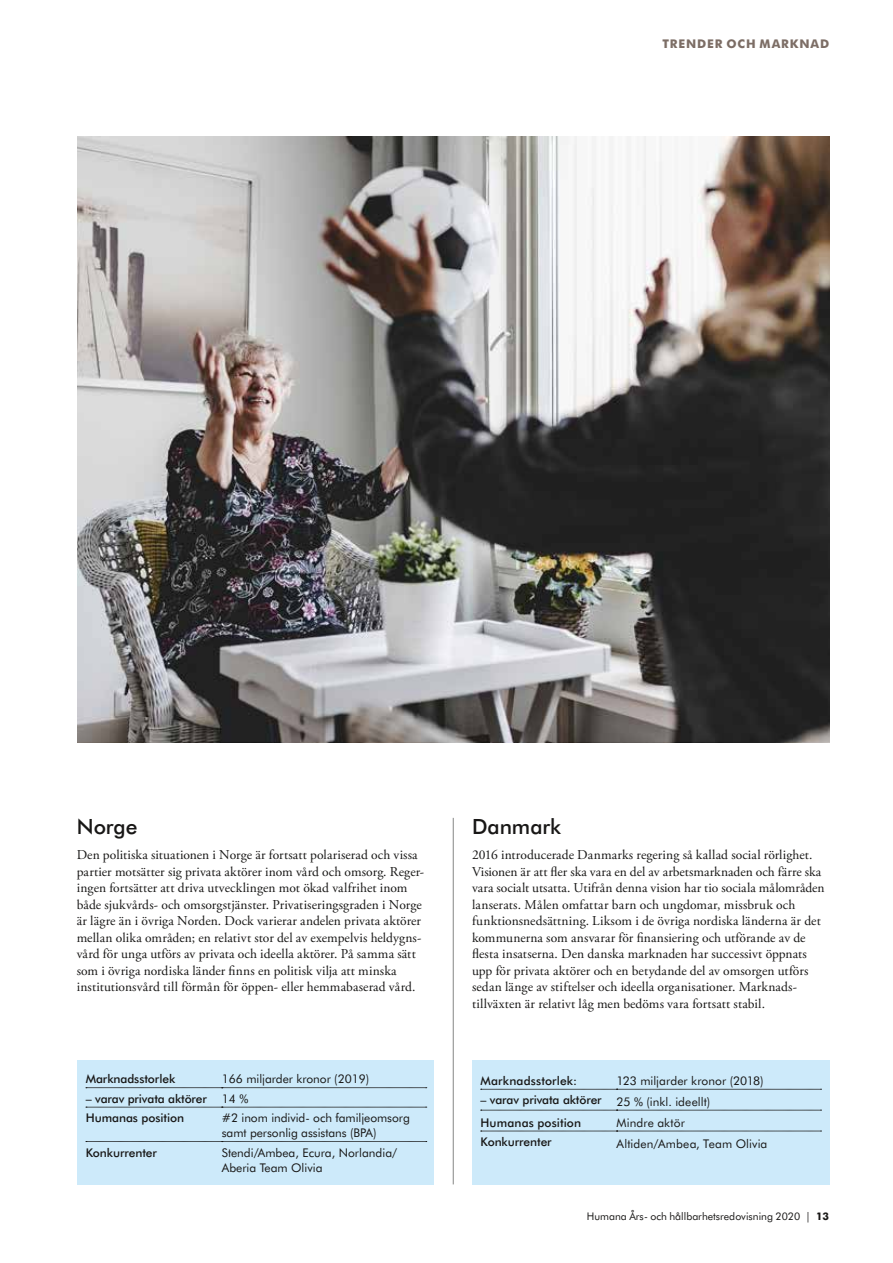
<style>
.page{position:relative;width:893px;height:1263px;background:#fff}
.page>*{position:absolute;margin:0;border:0;box-sizing:border-box;transform-origin:0 0}
.t1{font:500 21px "Futura BT";letter-spacing:-.005em;color:#181716}
.t2{font:13.5px/16.5px "Adobe Garamond Pro";letter-spacing:.005em;color:#181716}
.t3{font:12px/15px "Futura BT";color:#181716}
.t4{font:500 12px/19.4px "Futura BT";letter-spacing:-.005em;color:#181716}
.t5{font:800 12px "Futura BT";color:#7c6d65}
.t6{font:10.5px "Futura BT";color:#181716}
.s1{font-weight:400}
.s2{font-weight:800}
</style>
<div class="page">
<hr style="left:453px;top:818px;width:1px;height:366px;background:#868786">
<div style="left:77px;top:1060px;width:357px;height:124px;background:#cdeafa"></div>
<svg style="left:86px;top:1087px;width:341px;height:1px"></svg>
<svg style="left:86px;top:1107px;width:341px;height:1px"></svg>
<svg style="left:86px;top:1141px;width:341px;height:1px"></svg>
<div style="left:472px;top:1060px;width:357px;height:124px;background:#cdeafa"></div>
<svg style="left:481px;top:1089px;width:340px;height:1px"></svg>
<svg style="left:481px;top:1110px;width:340px;height:1px"></svg>
<svg style="left:481px;top:1131px;width:340px;height:1px"></svg>
<img style="left:77px;top:137px;width:753px;height:605px">
<p class="t5" style="left:662px;top:36px;width:17px">TRENDER</p>
<p class="t5" style="left:726px;top:36px;width:11px">OCH</p>
<p class="t5" style="left:760px;top:36px;width:11px">MARKNAD</p>
<h1 class="t1" style="left:77px;top:813px;width:62px">Norge</h1>
<p class="t2" style="left:77px;top:847px;width:349px">Den politiska situationen i Norge är fortsatt polariserad och vissa partier motsätter sig privata aktörer inom vård och omsorg. Reger&shy;ingen fortsätter att driva utvecklingen mot ökad valfrihet inom både sjukvårds- och omsorgstjänster. Privatiseringsgraden i Norge är lägre än i övriga Norden. Dock varierar andelen privata aktörer mellan olika områden; en relativt stor del av exempelvis heldygns&shy;vård för unga utförs av privata och ideella aktörer. På samma sätt som i övriga nordiska länder finns en politisk vilja att minska institutionsvård till förmån för öppen- eller hemmabaserad vård.</p>
<h1 class="t1" style="left:472px;top:813px;width:91px">Danmark</h1>
<p class="t2" style="left:472px;top:847px;width:354px">2016 introducerade Danmarks regering så kallad social rörlighet.<br>Visionen är att fler ska vara en del av arbetsmarknaden och färre ska vara socialt utsatta. Utifrån denna vision har tio sociala målområden lanserats. Målen omfattar barn och ungdomar, missbruk och funktionsnedsättning. Liksom i de övriga nordiska länderna är det kommunerna som ansvarar för finansiering och utförande av de flesta insatserna. Den danska marknaden har successivt öppnats upp för privata aktörer och en betydande del av omsorgen utförs sedan länge av stiftelser och ideella organisationer. Marknads&shy;tillväxten är relativt låg men bedöms vara fortsatt stabil.</p>
<p class="t4" style="left:86px;top:1069px;width:91px">Marknadsstorlek</p>
<p class="t3" style="left:222px;top:1071px;width:149px">166 miljarder kronor (2019)</p>
<p class="t4" style="left:86px;top:1089px;width:164px">– varav privata aktörer <span class="s1">14 %<br></span>Humanas position</p>
<p class="t3" style="left:222px;top:1110px;width:190px">#2 inom individ- och familjeomsorg samt personlig assistans (BPA)</p>
<p class="t4" style="left:86px;top:1142px;width:73px">Konkurrenter</p>
<p class="t3" style="left:222px;top:1145px;width:177px">Stendi/Ambea, Ecura, Norlandia/<br>Aberia Team Olivia</p>
<p class="t4" style="left:480px;top:1071px;width:98px">Marknadsstorlek:</p>
<p class="t3" style="left:617px;top:1073px;width:149px">123 miljarder kronor (2018)</p>
<p class="t4" style="left:480px;top:1089px;width:231px;line-height:22.4px">– varav privata aktörer <span class="s1">25 % (inkl. ideellt)<br></span>Humanas position</p>
<p class="t3" style="left:617px;top:1115px;width:70px">Mindre aktör</p>
<p class="t4" style="left:480px;top:1132px;width:73px">Konkurrenter</p>
<p class="t3" style="left:617px;top:1136px;width:152px">Altiden/Ambea, Team Olivia</p>
<p class="t6" style="left:587px;top:1209px;width:244px">Humana Års- och hållbarhetsredovisning 2020 | <span class="s2">13</span></p>
</div>
